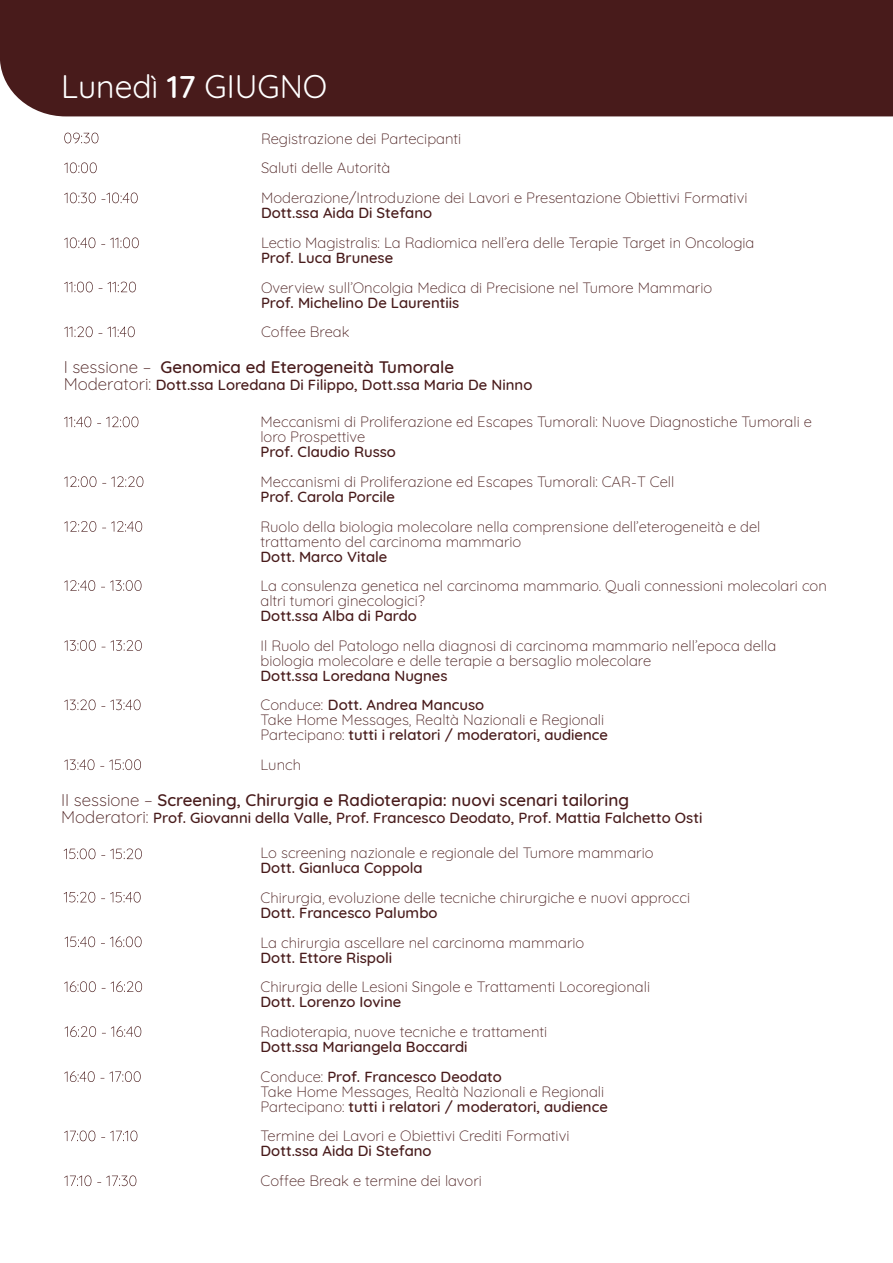
<style>
.page{position:relative;width:893px;height:1263px;background:#fff}
.page>*{position:absolute;margin:0;border:0;box-sizing:border-box;transform-origin:0 0}
.t1{font:31.95px "Quicksand";color:#fff}
.t2{font:500 16.95px "Quicksand";color:#481b1b}
.t3{font:300 14.85px/14.9px "Quicksand";color:#481b1b}
.t4{font:500 14.85px/29.8px "Quicksand";color:#481b1b}
.s1{font-weight:500}
.s2{font-weight:300}
.s3{font-weight:300;font-size:16.95px}
</style>
<div class="page">
<div style="left:0;top:0;width:893px;height:116px;background:#481b1b"></div>
<svg style="left:64px;top:133px;width:34px;height:10px"></svg>
<svg style="left:64px;top:162px;width:33px;height:11px"></svg>
<svg style="left:64px;top:193px;width:74px;height:10px"></svg>
<svg style="left:64px;top:237px;width:31px;height:11px"></svg>
<svg style="left:101px;top:237px;width:38px;height:11px"></svg>
<svg style="left:64px;top:282px;width:29px;height:10px"></svg>
<svg style="left:99px;top:282px;width:37px;height:10px"></svg>
<svg style="left:64px;top:326px;width:71px;height:11px"></svg>
<svg style="left:64px;top:417px;width:27px;height:10px"></svg>
<svg style="left:97px;top:417px;width:41px;height:10px"></svg>
<svg style="left:64px;top:476px;width:32px;height:11px"></svg>
<svg style="left:102px;top:476px;width:41px;height:11px"></svg>
<svg style="left:64px;top:521px;width:32px;height:11px"></svg>
<svg style="left:102px;top:521px;width:40px;height:11px"></svg>
<svg style="left:64px;top:580px;width:31px;height:11px"></svg>
<svg style="left:101px;top:580px;width:40px;height:11px"></svg>
<svg style="left:64px;top:640px;width:32px;height:11px"></svg>
<svg style="left:102px;top:640px;width:40px;height:11px"></svg>
<svg style="left:64px;top:699px;width:77px;height:11px"></svg>
<svg style="left:64px;top:759px;width:30px;height:11px"></svg>
<svg style="left:100px;top:759px;width:41px;height:11px"></svg>
<svg style="left:64px;top:848px;width:31px;height:11px"></svg>
<svg style="left:101px;top:848px;width:41px;height:11px"></svg>
<svg style="left:64px;top:892px;width:31px;height:10px"></svg>
<svg style="left:101px;top:892px;width:40px;height:10px"></svg>
<svg style="left:65px;top:936px;width:30px;height:11px"></svg>
<svg style="left:101px;top:936px;width:41px;height:11px"></svg>
<svg style="left:64px;top:981px;width:32px;height:11px"></svg>
<svg style="left:102px;top:981px;width:40px;height:11px"></svg>
<svg style="left:65px;top:1026px;width:31px;height:11px"></svg>
<svg style="left:102px;top:1026px;width:39px;height:11px"></svg>
<svg style="left:64px;top:1071px;width:77px;height:11px"></svg>
<svg style="left:64px;top:1130px;width:31px;height:11px"></svg>
<svg style="left:101px;top:1130px;width:36px;height:11px"></svg>
<svg style="left:64px;top:1175px;width:27px;height:11px"></svg>
<svg style="left:97px;top:1175px;width:39px;height:11px"></svg>
<h1 class="t1" style="left:61px;top:61px;width:268px">Lunedì <span class="s1">17</span> GIUGNO</h1>
<p class="t3" style="left:261px;top:122px;width:488px;line-height:29.8px">Registrazione dei Partecipanti<br>Saluti delle Autorità<br>Moderazione/Introduzione dei Lavori e Presentazione Obiettivi Formativi</p>
<p class="t4" style="left:261px;top:197px;width:173px">Dott.ssa Aida Di Stefano</p>
<p class="t3" style="left:261px;top:234px;width:495px">Lectio Magistralis: La Radiomica nell’era delle Terapie Target in Oncologia</p>
<p class="t4" style="left:261px;top:241px;width:134px">Prof. Luca Brunese</p>
<p class="t3" style="left:261px;top:278px;width:453px">Overview sull’Oncolgia Medica di Precisione nel Tumore Mammario</p>
<p class="t4" style="left:261px;top:286px;width:200px">Prof. Michelino De Laurentiis</p>
<p class="t3" style="left:261px;top:323px;width:90px">Coffee Break</p>
<p class="t2" style="left:64px;top:353px;width:392px"><span class="s2">I sessione –</span> Genomica ed Eterogeneità Tumorale</p>
<p class="t4" style="left:64px;top:368px;width:470px"><span class="s3">Moderatori:</span> Dott.ssa Loredana Di Filippo, Dott.ssa Maria De Ninno</p>
<p class="t3" style="left:260px;top:413px;width:553px">Meccanismi di Proliferazione ed Escapes Tumorali: Nuove Diagnostiche Tumorali e loro Prospettive</p>
<p class="t4" style="left:260px;top:436px;width:137px">Prof. Claudio Russo</p>
<p class="t3" style="left:260px;top:473px;width:415px">Meccanismi di Proliferazione ed Escapes Tumorali: CAR-T Cell</p>
<p class="t4" style="left:260px;top:480px;width:136px">Prof. Carola Porcile</p>
<p class="t3" style="left:260px;top:517px;width:501px">Ruolo della biologia molecolare nella comprensione dell’eterogeneità e del trattamento del carcinoma mammario</p>
<p class="t4" style="left:260px;top:540px;width:128px">Dott. Marco Vitale</p>
<p class="t3" style="left:260px;top:577px;width:568px">La consulenza genetica nel carcinoma mammario. Quali connessioni molecolari con altri tumori ginecologici?</p>
<p class="t4" style="left:260px;top:599px;width:158px">Dott.ssa Alba di Pardo</p>
<p class="t3" style="left:260px;top:637px;width:517px">Il Ruolo del Patologo nella diagnosi di carcinoma mammario nell’epoca della biologia molecolare e delle terapie a bersaglio molecolare</p>
<p class="t4" style="left:260px;top:659px;width:225px">Dott.ssa Loredana Nugnes<br><span class="s2">Conduce:</span> Dott. Andrea Mancuso</p>
<p class="t3" style="left:260px;top:711px;width:349px">Take Home Messages, Realtà Nazionali e Regionali<br>Partecipano: <span class="s1">tutti i relatori / moderatori, audience</span></p>
<p class="t3" style="left:260px;top:756px;width:42px">Lunch</p>
<p class="t2" style="left:61px;top:787px;width:569px"><span class="s2">II sessione –</span> Screening, Chirurgia e Radioterapia: nuovi scenari tailoring</p>
<p class="t4" style="left:61px;top:802px;width:643px"><span class="s3">Moderatori:</span> Prof. Giovanni della Valle, Prof. Francesco Deodato, Prof. Mattia Falchetto Osti</p>
<p class="t3" style="left:260px;top:844px;width:394px">Lo screening nazionale e regionale del Tumore mammario</p>
<p class="t4" style="left:260px;top:851px;width:164px">Dott. Gianluca Coppola</p>
<p class="t3" style="left:260px;top:889px;width:431px">Chirurgia, evoluzione delle tecniche chirurgiche e nuovi approcci</p>
<p class="t4" style="left:260px;top:896px;width:178px">Dott. Francesco Palumbo</p>
<p class="t3" style="left:260px;top:933px;width:325px">La chirurgia ascellare nel carcinoma mammario</p>
<p class="t4" style="left:260px;top:941px;width:133px">Dott. Ettore Rispoli</p>
<p class="t3" style="left:260px;top:978px;width:391px">Chirurgia delle Lesioni Singole e Trattamenti Locoregionali</p>
<p class="t4" style="left:260px;top:986px;width:142px">Dott. Lorenzo Iovine</p>
<p class="t3" style="left:260px;top:1023px;width:288px">Radioterapia, nuove tecniche e trattamenti</p>
<p class="t4" style="left:260px;top:1030px;width:243px">Dott.ssa Mariangela Boccardi<br><span class="s2">Conduce:</span> Prof. Francesco Deodato</p>
<p class="t3" style="left:260px;top:1082px;width:349px">Take Home Messages, Realtà Nazionali e Regionali<br>Partecipano: <span class="s1">tutti i relatori / moderatori, audience</span></p>
<p class="t3" style="left:260px;top:1127px;width:310px">Termine dei Lavori e Obiettivi Crediti Formativi</p>
<p class="t4" style="left:260px;top:1134px;width:173px">Dott.ssa Aida Di Stefano</p>
<p class="t3" style="left:260px;top:1172px;width:223px">Coffee Break e termine dei lavori</p>
</div>
